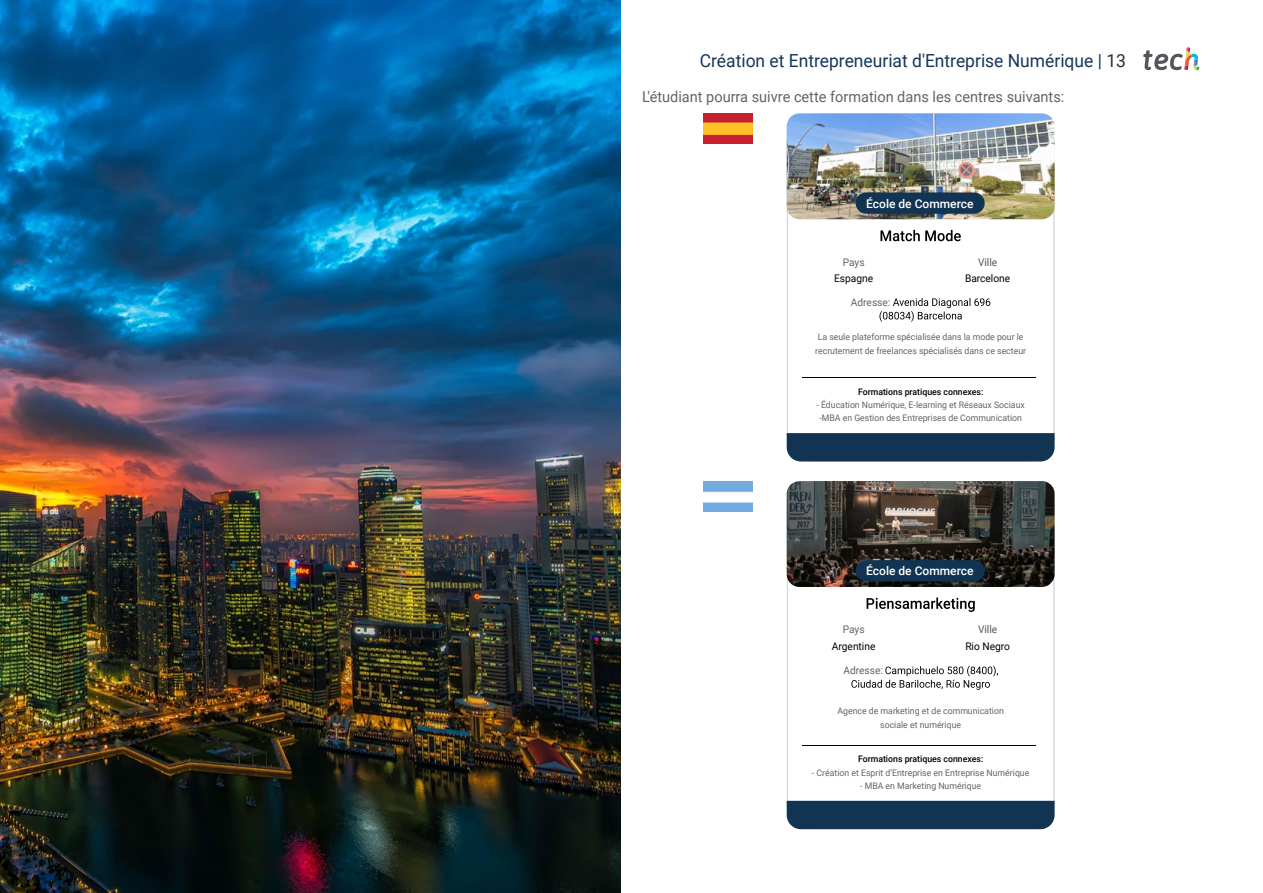
<style>
.page{position:relative;width:1263px;height:893px;background:#fff}
.page>*{position:absolute;margin:0;border:0;box-sizing:border-box;transform-origin:0 0}
.t1{font:18px "Roboto";color:#16355a}
.t2{font:15px "Roboto";color:#61646a}
.t3{font:500 12px "Roboto";color:#fff}
.t4{font:10.5px "Roboto";color:#000}
.t5{font:10.5px "Roboto";color:#61646a}
.t6{font:10.5px "Roboto";color:#52555b}
.t7{font:9px/13.5px "Roboto";color:#61646a;text-align:center}
.t8{font:500 9px "Roboto";color:#000}
.s1{color:#143459}
.s2{color:#312e20}
</style>
<div class="page">
<img style="left:0;top:0;width:621px;height:893px">
<svg style="left:1143px;top:47px;width:56px;height:24px"></svg>
<img style="left:703px;top:113px;width:50px;height:31px">
<svg style="left:786px;top:123px;width:269px;height:339px"></svg>
<img style="left:787px;top:113px;width:267px;height:106px">
<div style="left:856px;top:192px;width:129px;height:22px;background:#113452;border-radius:11px"></div>
<div style="left:787px;top:433px;width:267px;height:28px;background:#113452"></div>
<hr style="left:802px;top:378px;width:234px;height:1px;background:#000">
<svg style="left:880px;top:230px;width:81px;height:11px"></svg>
<svg style="left:879px;top:298px;width:111px;height:24px"></svg>
<svg style="left:786px;top:490px;width:269px;height:340px"></svg>
<img style="left:787px;top:481px;width:267px;height:106px">
<div style="left:856px;top:560px;width:129px;height:21px;background:#113452;border-radius:11px"></div>
<div style="left:787px;top:801px;width:267px;height:28px;background:#113452"></div>
<hr style="left:802px;top:745px;width:234px;height:1px;background:#000">
<svg style="left:866px;top:598px;width:109px;height:14px"></svg>
<svg style="left:851px;top:666px;width:147px;height:24px"></svg>
<h1 class="t1" style="left:700px;top:48px;width:428px">Création et Entrepreneuriat d'Entreprise Numérique <span class="s1">|</span> <span class="s2">13</span></h1>
<h2 class="t2" style="left:642px;top:86px;width:424px">L'étudiant pourra suivre cette formation dans les centres suivants:</h2>
<h3 class="t3" style="left:866px;top:195px;width:109px">École de Commerce</h3>
<p class="t5" style="left:843px;top:255px;width:23px">Pays</p>
<p class="t4" style="left:834px;top:271px;width:41px">Espagne</p>
<p class="t6" style="left:978px;top:255px;width:21px">Ville</p>
<p class="t4" style="left:965px;top:271px;width:47px">Barcelone</p>
<p class="t5" style="left:851px;top:295px;width:41px">Adresse:</p>
<p class="t7" style="left:815px;top:330px;width:212px;text-align:left">La seule plateforme spécialisée dans la mode pour le recrutement de freelances spécialisés dans ce secteur</p>
<p class="t8" style="left:858px;top:385px;width:127px">Formations pratiques connexes:</p>
<p class="t7" style="left:816px;top:398px;width:210px">- Éducation Numérique, E-learning et Réseaux Sociaux -MBA en Gestion des Entreprises de Communication</p>
<h3 class="t3" style="left:866px;top:563px;width:109px">École de Commerce</h3>
<p class="t5" style="left:843px;top:622px;width:23px">Pays</p>
<p class="t4" style="left:832px;top:639px;width:45px">Argentine</p>
<p class="t6" style="left:978px;top:622px;width:21px">Ville</p>
<p class="t4" style="left:965px;top:639px;width:46px">Rio Negro</p>
<p class="t5" style="left:843px;top:663px;width:41px">Adresse:</p>
<p class="t7" style="left:837px;top:704px;width:168px">Agence de marketing et de communication sociale et numérique</p>
<p class="t8" style="left:858px;top:753px;width:127px">Formations pratiques connexes:</p>
<p class="t7" style="left:812px;top:765px;width:219px">- Création et Esprit d’Entreprise en Entreprise Numérique</p>
<p class="t7" style="left:860px;top:779px;width:123px">- MBA en Marketing Numérique</p>
</div>
